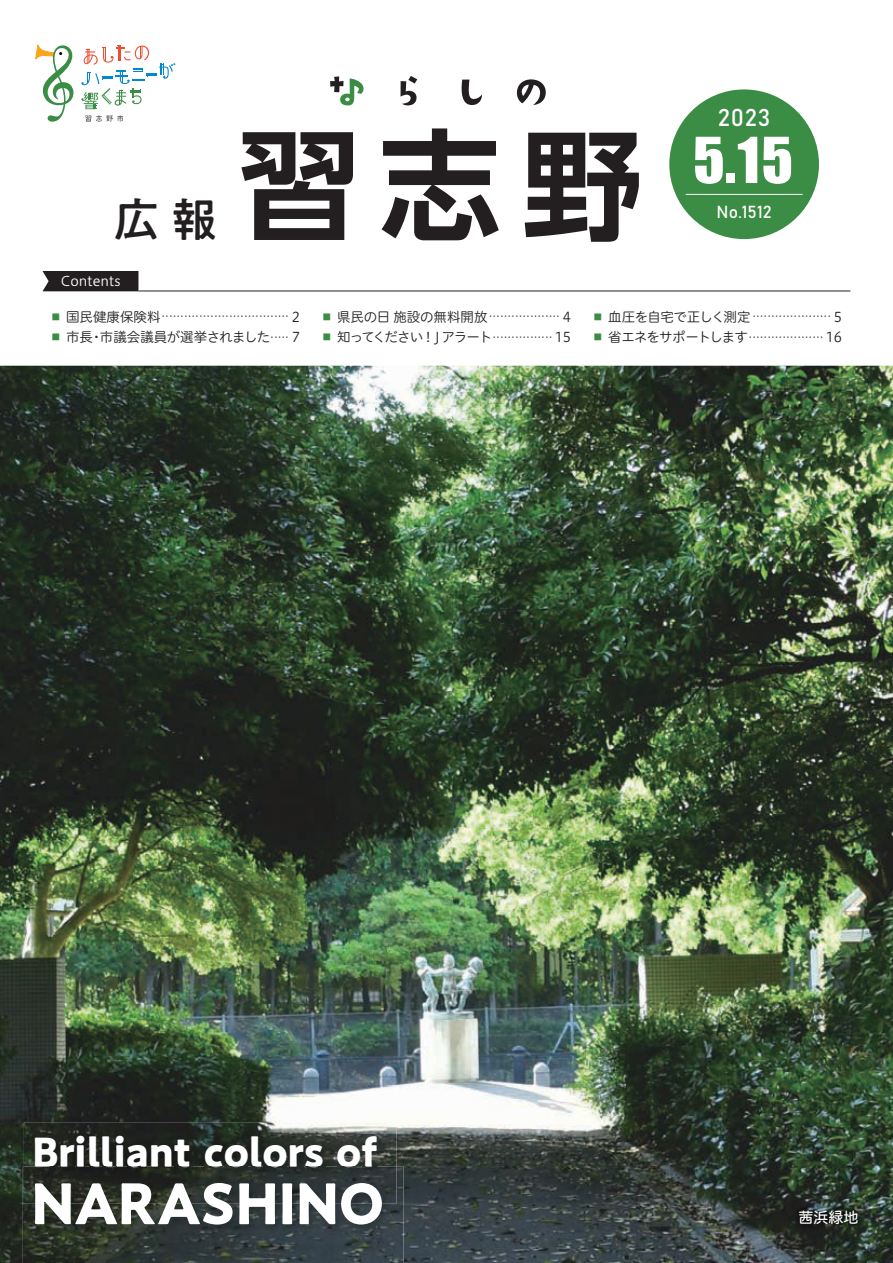
<style>
.page{position:relative;width:893px;height:1263px;background:#fff}
.page>*{position:absolute;margin:0;border:0;box-sizing:border-box;transform-origin:0 0}
.t1{font:58.5px "Impact";color:#fff}
.t2{font:55.35px "PA1 Gothic Std Bold 90 pv RKSJ H";color:#fff}
.t3{font:46.05px "PA1 Gothic Std Medium 90 pv RKSJ H";color:#231f20}
.t4{font:40.2px "PA1 Gothic Std Bold 90 pv RKSJ H";letter-spacing:-.005em;color:#fff}
.t5{font:24px "Bahnschrift";color:#fff}
.t6{font:17.25px "Bahnschrift";letter-spacing:.005em;color:#fff}
.t7{font:15px "Hiragino UD Sans R Std W5 90 pv RKSJ H";color:#fff}
.t8{font:13.5px "Hiragino UD Sans R Std W3 90 pv RKSJ H";letter-spacing:-.015em;color:#231f20}
.t9{font:13.5px "Hiragino UD Sans R Std W3 90 pv RKSJ H";color:#fff}
.t10{font:7.5px "Hiragino UD Sans R Std W3 90 pv RKSJ H";color:#231f20}
.s1{font-family:"UD Shin Go Pro De Bold 90 pv RKSJ H";font-size:120.6px;color:#231f20}
.s2{font-family:"UD Shin M Go Pro Regular 90 pv RKSJ H";font-size:13.5px;color:#3b8c45}
.s3{font-size:13.5px}
.s4{font-family:"UD Shin M Go Pro Regular 90 pv RKSJ H";color:#3b8c45}
</style>
<div class="page">
<img style="left:0;top:44px;width:893px;height:1219px">
<h3 class="t3" style="left:114px;top:192px;width:105px">広報</h3>
<h3 class="t5" style="left:718px;top:103px;width:54px">2023</h3>
<h1 class="t1" style="left:239px;top:124px;width:555px"><span class="s1">習志野</span> 5.15</h1>
<h3 class="t6" style="left:717px;top:201px;width:57px">No.1512</h3>
<h3 class="t9" style="left:61px;top:271px;width:61px">Contents</h3>
<p class="t10" style="left:49px;top:311px;width:253px"><span class="s2">■</span> <span class="s3">国民健康保険料</span>･･････････････････････････････････ <span class="s3">2</span></p>
<h3 class="t8" style="left:49px;top:326px;width:253px"><span class="s4">■</span> 市長・市議会議員が選挙されました<sup>･････</sup> 7</h3>
<p class="t10" style="left:320px;top:311px;width:253px"><span class="s2">■</span> <span class="s3">県民の日 施設の無料開放</span>･･･････････････････ <span class="s3">4</span></p>
<p class="t10" style="left:320px;top:331px;width:253px"><span class="s2">■</span> <span class="s3">知ってください！Jアラート</span>････････････････ <span class="s3">15</span></p>
<p class="t10" style="left:591px;top:311px;width:253px"><span class="s2">■</span> <span class="s3">血圧を自宅で正しく測定</span>･････････････････････ <span class="s3">5</span></p>
<p class="t10" style="left:591px;top:331px;width:253px"><span class="s2">■</span> <span class="s3">省エネをサポートします</span>････････････････････ <span class="s3">16</span></p>
<h3 class="t4" style="left:32px;top:1126px;width:347px">Brilliant colors of</h3>
<h2 class="t2" style="left:31px;top:1168px;width:354px">NARASHINO</h2>
<h3 class="t7" style="left:799px;top:1206px;width:61px">茜浜緑地</h3>
</div>
